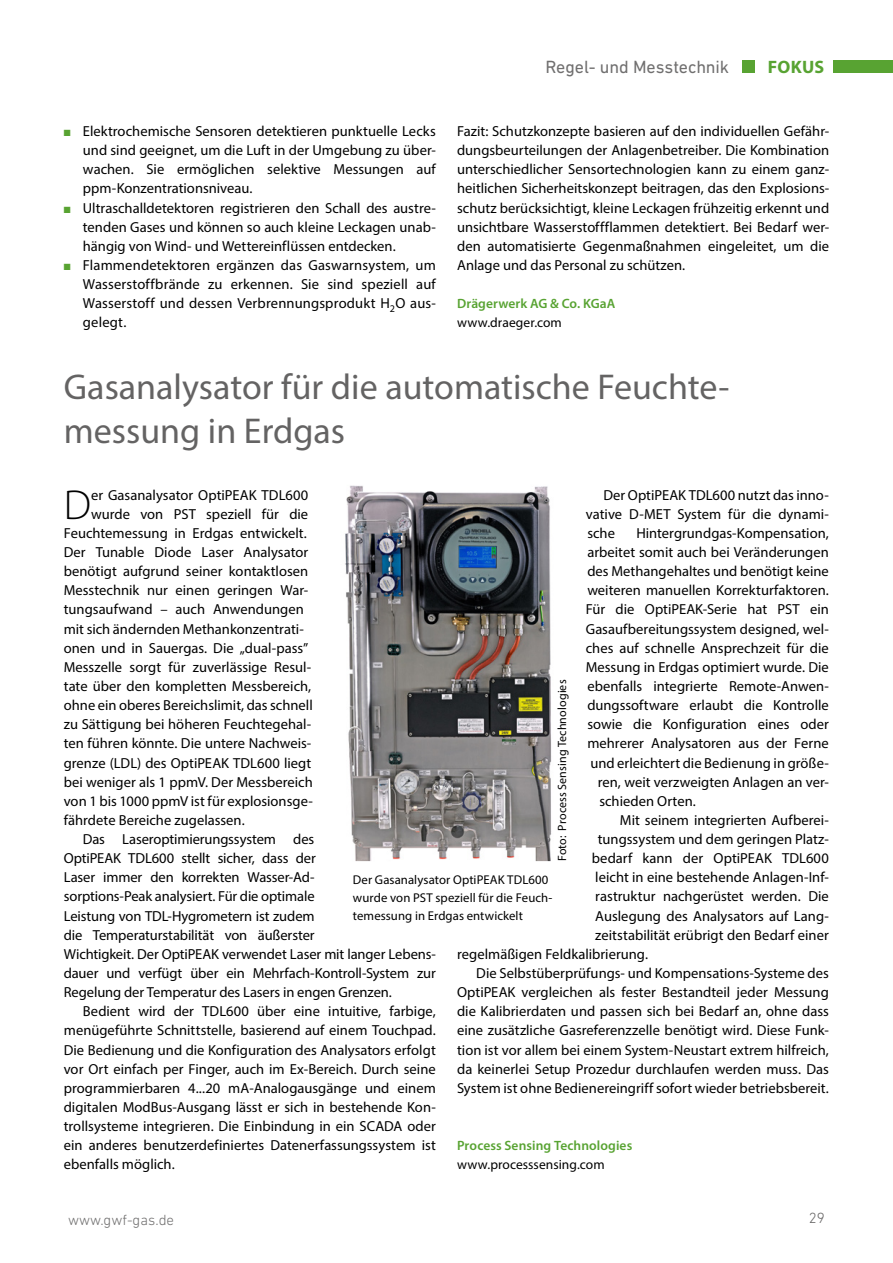
<style>
.page{position:relative;width:893px;height:1263px;background:#fff}
.page>*{position:absolute;margin:0;border:0;box-sizing:border-box;transform-origin:0 0}
.WA_Fliesstext_Initial{font:300 42.15px "Myriad Pro";color:#000}
.WA_Headline{font:36px/43.2px "Myriad Pro";color:#646363}
.t1{font:18px "DIN Next LT Pro";letter-spacing:-.01em;color:#706f6f}
.t2{font:700 18px "Myriad Pro";letter-spacing:.015em;color:#58a332}
.t3{font:300 15px "DIN Next LT Pro";color:#706f6f}
.t4{font:300 15px "DIN Next LT Pro";color:#646363}
.WA_Fließtext_Einzug{font:14.55px/19.2px "Myriad Pro";color:#000;text-align:justify}
.WA_Fliesstext_Initial-2{font:14.55px "Myriad Pro";color:#000}
.WA_Fließtext{font:14.55px/19.2px "Myriad Pro";color:#000;text-align:justify}
.WA_Kontakt_Head_Nachrichten{font:600 13.5px "Myriad Pro";letter-spacing:.005em;color:#58a332}
.WA_Kontakt{font:13.5px "Myriad Pro";letter-spacing:.005em;color:#000}
.WA_BildTabellenUnterschrift{font:12.75px/18px "Myriad Pro";letter-spacing:.005em;color:#000}
.WA_BildTabellenUnterschrift-2{font:12px "Myriad Pro";letter-spacing:.005em;color:#000}
.s1{color:#58a332}
</style>
<div class="page">
<div style="left:833px;top:60px;width:60px;height:13px;background:#58a332"></div>
<div style="left:742px;top:60px;width:13px;height:13px;background:#58a332"></div>
<img style="left:345px;top:485px;width:207px;height:376px">
<p class="WA_Fließtext_Einzug" style="left:83px;top:121px;width:354px;text-indent:-19px"><span class="s1">■</span> Elektrochemische Sensoren detektieren punktuelle Lecks und sind geeignet, um die Luft in der Umgebung zu über&shy;wachen. Sie ermöglichen selektive Messungen auf ppm-Konzentrationsniveau.</p>
<p class="WA_Fließtext_Einzug" style="left:83px;top:198px;width:354px;text-indent:-19px"><span class="s1">■</span> Ultraschalldetektoren registrieren den Schall des austre&shy;tenden Gases und können so auch kleine Leckagen unab&shy;hängig von Wind- und Wettereinflüssen entdecken.</p>
<p class="WA_Fließtext_Einzug" style="left:83px;top:255px;width:354px;text-indent:-19px"><span class="s1">■</span> Flammendetektoren ergänzen das Gaswarnsystem, um Wasserstoffbrände zu erkennen. Sie sind speziell auf Wasserstoff und dessen Verbrennungsprodukt H<sub>2</sub>O aus&shy;gelegt.</p>
<p class="t1" style="left:546px;top:57px;width:185px">Regel- und Messtechnik</p>
<p class="t2" style="left:768px;top:55px;width:58px">FOKUS</p>
<p class="WA_Fließtext" style="left:457px;top:121px;width:374px">Fazit: Schutzkonzepte basieren auf den individuellen Gefähr&shy;dungsbeurteilungen der Anlagenbetreiber. Die Kombination unterschiedlicher Sensortechnologien kann zu einem ganz&shy;heitlichen Sicherheitskonzept beitragen, das den Explosions&shy;schutz berücksichtigt, kleine Leckagen frühzeitig erkennt und unsichtbare Wasserstoffflammen detektiert. Bei Bedarf wer&shy;den automatisierte Gegenmaßnahmen eingeleitet, um die Anlage und das Personal zu schützen.</p>
<p class="WA_Kontakt_Head_Nachrichten" style="left:457px;top:295px;width:160px">Drägerwerk AG &amp; Co. KGaA</p>
<p class="WA_Kontakt" style="left:457px;top:314px;width:106px">www.draeger.com</p>
<p class="WA_Headline" style="left:64px;top:365px;width:665px">Gasanalysator für die automatische Feuchte&shy;messung in Erdgas</p>
<p class="WA_Fliesstext_Initial" style="left:64px;top:479px;width:29px">D</p>
<p class="WA_Fliesstext_Initial-2" style="left:91px;top:486px;width:219px">er Gasanalysator OptiPEAK TDL600</p>
<p class="WA_Fließtext_Einzug" style="left:586px;top:485px;width:245px;text-indent:18px">Der OptiPEAK TDL600 nutzt das inno&shy;vative D-MET System für die dynami&shy;sche</p>
<p class="WA_Fliesstext_Initial-2" style="left:91px;top:505px;width:219px">wurde von PST speziell für die</p>
<p class="WA_Fliesstext_Initial-2" style="left:64px;top:524px;width:245px">Feuchtemessung in Erdgas entwickelt.</p>
<p class="WA_Fliesstext_Initial-2" style="left:64px;top:543px;width:246px">Der Tunable Diode Laser Analysator</p>
<p class="WA_Fliesstext_Initial-2" style="left:64px;top:562px;width:246px">benötigt aufgrund seiner kontaktlosen</p>
<p class="WA_Fliesstext_Initial-2" style="left:64px;top:581px;width:246px">Messtechnik nur einen geringen War-</p>
<p class="WA_Fliesstext_Initial-2" style="left:64px;top:600px;width:241px">tungsaufwand – auch Anwendungen</p>
<p class="WA_Fliesstext_Initial-2" style="left:64px;top:620px;width:242px">mit sich ändernden Methankonzentrati-</p>
<p class="WA_Fliesstext_Initial-2" style="left:64px;top:639px;width:246px">onen und in Sauergas. Die „dual-pass”</p>
<p class="WA_Fliesstext_Initial-2" style="left:64px;top:658px;width:249px">Messzelle sorgt für zuverlässige Resul-</p>
<p class="WA_Fliesstext_Initial-2" style="left:64px;top:677px;width:249px">tate über den kompletten Messbereich,</p>
<p class="WA_Fliesstext_Initial-2" style="left:64px;top:696px;width:251px">ohne ein oberes Bereichslimit, das schnell</p>
<p class="WA_Fliesstext_Initial-2" style="left:64px;top:715px;width:249px">zu Sättigung bei höheren Feuchtegehal-</p>
<p class="WA_Fliesstext_Initial-2" style="left:64px;top:734px;width:249px">ten führen könnte. Die untere Nachweis-</p>
<p class="WA_Fliesstext_Initial-2" style="left:64px;top:754px;width:249px">grenze (LDL) des OptiPEAK TDL600 liegt</p>
<p class="WA_Fliesstext_Initial-2" style="left:64px;top:773px;width:251px">bei weniger als 1 ppmV. Der Messbereich</p>
<p class="WA_Fliesstext_Initial-2" style="left:64px;top:792px;width:251px">von 1 bis 1000 ppmV ist für explosionsge-</p>
<p class="WA_Fliesstext_Initial-2" style="left:64px;top:811px;width:182px">fährdete Bereiche zugelassen.</p>
<p class="WA_Fließtext_Einzug" style="left:64px;top:829px;width:374px;text-align:left;text-indent:19px">Das Laseroptimierungssystem des<br>OptiPEAK TDL600 stellt sicher, dass der<br>Laser immer den korrekten Wasser-Ad-<br>sorptions-Peak analysiert. Für die optimale<br>Leistung von TDL-Hygrometern ist zudem<br>die Temperaturstabilität von äußerster<br>Wichtigkeit. Der OptiPEAK verwendet Laser mit langer Lebens&shy;dauer und verfügt über ein Mehrfach-Kontroll-System zur Regelung der Temperatur des Lasers in engen Grenzen.</p>
<p class="WA_Fließtext_Einzug" style="left:64px;top:1001px;width:374px;text-indent:19px">Bedient wird der TDL600 über eine intuitive, farbige, menügeführte Schnittstelle, basierend auf einem Touchpad.<br>Die Bedienung und die Konfiguration des Analysators erfolgt vor Ort einfach per Finger, auch im Ex-Bereich. Durch seine programmierbaren 4...20 mA-Analogausgänge und einem digitalen ModBus-Ausgang lässt er sich in bestehende Kon&shy;trollsysteme integrieren. Die Einbindung in ein SCADA oder ein anderes benutzerdefiniertes Datenerfassungssystem ist ebenfalls möglich.</p>
<p class="WA_Fließtext_Einzug" style="left:636px;top:523px;width:194px">Hintergrundgas-Kompensation,</p>
<p class="WA_Fließtext_Einzug" style="left:587px;top:542px;width:243px">arbeitet somit auch bei Veränderungen</p>
<p class="WA_Fließtext_Einzug" style="left:587px;top:561px;width:243px">des Methangehaltes und benötigt keine</p>
<p class="WA_Fließtext_Einzug" style="left:587px;top:580px;width:243px">weiteren manuellen Korrekturfaktoren.</p>
<p class="WA_Fließtext_Einzug" style="left:586px;top:600px;width:245px">Für die OptiPEAK-Serie hat PST ein</p>
<p class="WA_Fließtext_Einzug" style="left:586px;top:619px;width:245px">Gasaufbereitungssystem designed, wel-</p>
<p class="WA_Fließtext_Einzug" style="left:586px;top:638px;width:244px">ches auf schnelle Ansprechzeit für die</p>
<p class="WA_Fließtext_Einzug" style="left:586px;top:657px;width:244px">Messung in Erdgas optimiert wurde. Die</p>
<p class="WA_Fließtext_Einzug" style="left:587px;top:676px;width:243px">ebenfalls integrierte Remote-Anwen-</p>
<p class="WA_Fließtext_Einzug" style="left:587px;top:695px;width:243px">dungssoftware erlaubt die Kontrolle</p>
<p class="WA_Fließtext_Einzug" style="left:587px;top:714px;width:243px">sowie die Konfiguration eines oder</p>
<p class="WA_Fließtext_Einzug" style="left:587px;top:734px;width:243px">mehrerer Analysatoren aus der Ferne</p>
<p class="WA_Fließtext_Einzug" style="left:590px;top:753px;width:240px">und erleichtert die Bedienung in größe-</p>
<p class="WA_Fließtext_Einzug" style="left:598px;top:772px;width:233px">ren, weit verzweigten Anlagen an ver-</p>
<p class="WA_Fließtext_Einzug" style="left:599px;top:791px;width:98px">schieden Orten.</p>
<p class="WA_Fließtext_Einzug" style="left:620px;top:810px;width:210px">Mit seinem integrierten Aufberei-</p>
<p class="WA_Fließtext_Einzug" style="left:598px;top:829px;width:233px">tungssystem und dem geringen Platz-</p>
<p class="WA_Fließtext_Einzug" style="left:592px;top:848px;width:238px">bedarf kann der OptiPEAK TDL600</p>
<p class="WA_Fließtext_Einzug" style="left:595px;top:867px;width:235px">leicht in eine bestehende Anlagen-Inf-</p>
<p class="WA_Fließtext_Einzug" style="left:595px;top:887px;width:235px">rastruktur nachgerüstet werden. Die</p>
<p class="WA_Fließtext_Einzug" style="left:595px;top:906px;width:235px">Auslegung des Analysators auf Lang-</p>
<p class="WA_Fließtext_Einzug" style="left:595px;top:925px;width:235px">zeitstabilität erübrigt den Bedarf einer</p>
<p class="WA_Fließtext_Einzug" style="left:457px;top:944px;width:193px">regelmäßigen Feldkalibrierung.</p>
<p class="WA_Fließtext_Einzug" style="left:457px;top:963px;width:373px;text-indent:19px">Die Selbstüberprüfungs- und Kompensations-Systeme des OptiPEAK vergleichen als fester Bestandteil jeder Messung die Kalibrierdaten und passen sich bei Bedarf an, ohne dass eine zusätzliche Gasreferenzzelle benötigt wird. Diese Funk&shy;tion ist vor allem bei einem System-Neustart extrem hilfreich, da keinerlei Setup Prozedur durchlaufen werden muss. Das System ist ohne Bedienereingriff sofort wieder betriebsbereit.</p>
<p class="WA_BildTabellenUnterschrift-2" style="left:555px;top:861px;width:183px;rotate:-90deg">Foto: Process Sensing Technologies</p>
<p class="WA_BildTabellenUnterschrift" style="left:353px;top:870px;width:201px">Der Gasanalysator OptiPEAK TDL600 wurde von PST speziell für die Feuch&shy;temessung in Erdgas entwickelt</p>
<p class="WA_Kontakt_Head_Nachrichten" style="left:457px;top:1137px;width:177px">Process Sensing Technologies</p>
<p class="WA_Kontakt" style="left:457px;top:1156px;width:149px">www.processsensing.com</p>
<p class="t3" style="left:68px;top:1211px;width:108px">www.gwf-gas.de</p>
<p class="t4" style="left:809px;top:1209px;width:17px">29</p>
</div>
